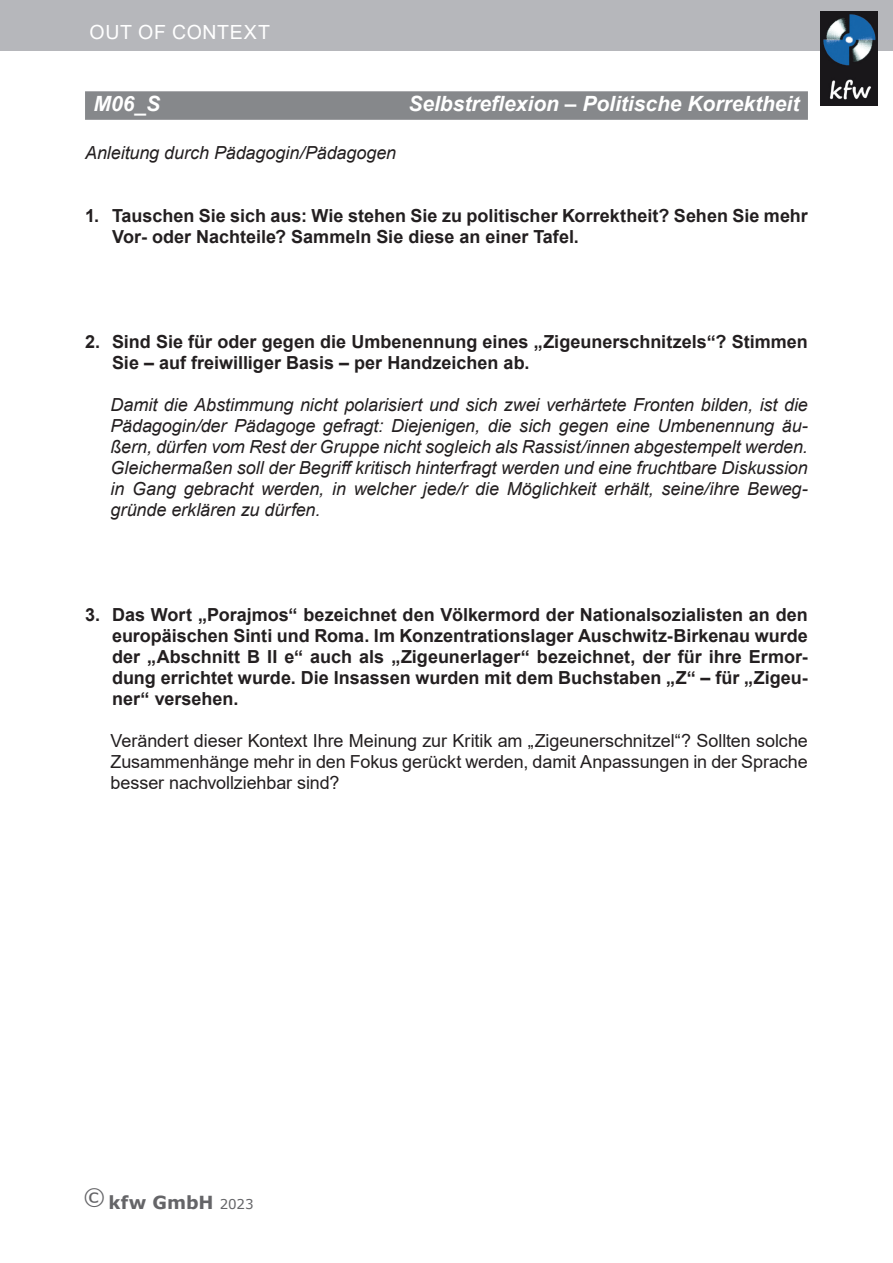
<style>
.page{position:relative;width:893px;height:1263px;background:#fff}
.page>*{position:absolute;margin:0;border:0;box-sizing:border-box;transform-origin:0 0}
.t1{font:italic 700 21px "Arial";color:#fff}
.t2{font:19.5px "Arial";letter-spacing:.035em;color:#fff}
.t3{font:700 18px/21px "Arial";color:#231f20}
.t4{font:italic 18px/21px "Arial";letter-spacing:-.005em;color:#231f20;text-align:justify}
.t5{font:18px/21px "Arial";letter-spacing:-.005em;color:#231f20;text-align:justify}
.t6{font:700 18px "Verdana";color:#656568}
.s1{font-weight:400;font-size:13.5px}
</style>
<div class="page">
<div style="left:0;top:0;width:893px;height:51px;background:#b6b7bb"></div>
<img style="left:821px;top:11px;width:56px;height:94px">
<div style="left:85px;top:91px;width:723px;height:29px;background:#86888b"></div>
<p class="t2" style="left:90px;top:19px;width:182px">OUT OF CONTEXT</p>
<p class="t1" style="left:94px;top:90px;width:68px">M06_S</p>
<p class="t1" style="left:408px;top:90px;width:392px">Selbstreflexion – Politische Korrektheit</p>
<p class="t4" style="left:85px;top:142px;width:313px">Anleitung durch Pädagogin/Pädagogen</p>
<p class="t3" style="left:112px;top:205px;width:697px;text-indent:-27px">1. Tauschen Sie sich aus: Wie stehen Sie zu politischer Korrektheit? Sehen Sie mehr<br>Vor- oder Nachteile? Sammeln Sie diese an einer Tafel.</p>
<p class="t3" style="left:112px;top:331px;width:697px;text-indent:-27px">2. Sind Sie für oder gegen die Umbenennung eines „Zigeunerschnitzels“? Stimmen<br>Sie – auf freiwilliger Basis – per Handzeichen ab.</p>
<p class="t4" style="left:111px;top:394px;width:699px">Damit die Abstimmung nicht polarisiert und sich zwei verhärtete Fronten bilden, ist die Pädagogin/der Pädagoge gefragt: Diejenigen, die sich gegen eine Umbenennung äu&shy;ßern, dürfen vom Rest der Gruppe nicht sogleich als Rassist/innen abgestempelt werden.<br>Gleichermaßen soll der Begriff kritisch hinterfragt werden und eine fruchtbare Diskussion in Gang gebracht werden, in welcher jede/r die Möglichkeit erhält, seine/ihre Beweg&shy;gründe erklären zu dürfen.</p>
<p class="t3" style="left:112px;top:604px;width:697px;text-align:justify;text-indent:-27px">3. Das Wort „Porajmos“ bezeichnet den Völkermord der Nationalsozialisten an den europäischen Sinti und Roma. Im Konzentrationslager Auschwitz-Birkenau wurde der „Abschnitt B II e“ auch als „Zigeunerlager“ bezeichnet, der für ihre Ermor&shy;dung errichtet wurde. Die Insassen wurden mit dem Buchstaben „Z“ – für „Zigeu&shy;ner“ versehen.</p>
<p class="t5" style="left:111px;top:730px;width:699px">Verändert dieser Kontext Ihre Meinung zur Kritik am „Zigeunerschnitzel“? Sollten solche Zusammenhänge mehr in den Fokus gerückt werden, damit Anpassungen in der Sprache besser nachvollziehbar sind?</p>
<p class="t6" style="left:83px;top:1190px;width:172px"><sup>©</sup> kfw GmbH <span class="s1">2023</span></p>
</div>
